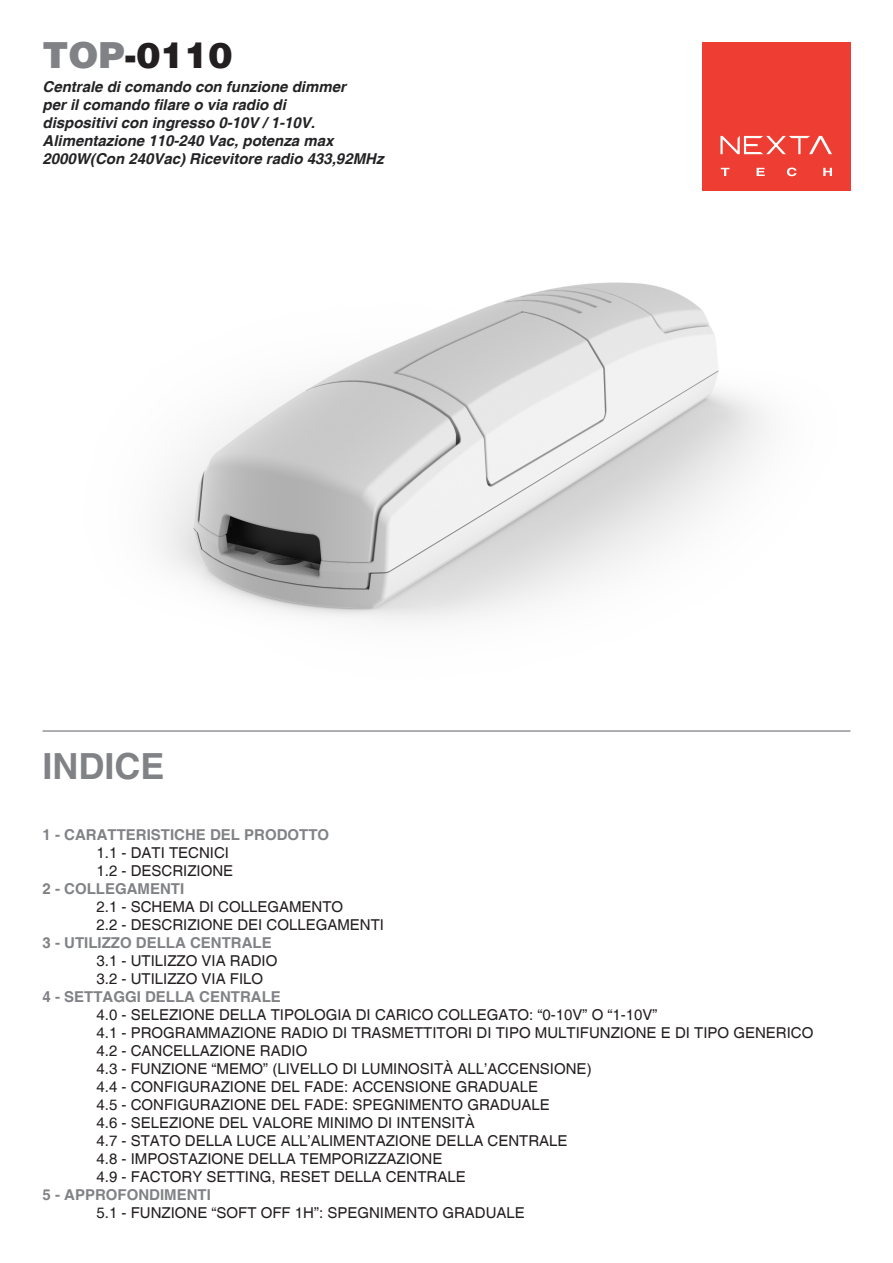
<style>
.page{position:relative;width:893px;height:1263px;background:#fff}
.page>*{position:absolute;margin:0;border:0;box-sizing:border-box;transform-origin:0 0}
.t1{font:900 36px "Helvetica";color:#231f20}
.t2{font:700 36px "Helvetica";color:#808285}
.t3{font:15px "Helvetica";color:#231f20}
.t4{font:italic 700 15px/18px "Helvetica";color:#232224}
.t5{font:700 15px "Helvetica";color:#808285}
.s1{color:#808285}
</style>
<div class="page">
<img style="left:42px;top:131px;width:809px;height:601px">
<div style="left:702px;top:43px;width:148px;height:148px;background:#ee3e34"></div>
<svg style="left:720px;top:136px;width:112px;height:18px"></svg>
<svg style="left:721px;top:168px;width:8px;height:8px"></svg>
<svg style="left:757px;top:168px;width:8px;height:8px"></svg>
<svg style="left:787px;top:168px;width:9px;height:8px"></svg>
<svg style="left:823px;top:168px;width:9px;height:8px"></svg>
<hr style="left:43px;top:730px;width:807px;height:2px;background:#939598">
<p class="t1" style="left:43px;top:32px;width:192px"><span class="s1">TOP</span>-0110</p>
<p class="t4" style="left:43px;top:79px;width:342px">Centrale di comando con funzione dimmer<br>per il comando filare o via radio di<br>dispositivi con ingresso 0-10V / 1-10V.<br>Alimentazione 110-240 Vac, potenza max 2000W(Con 240Vac) Ricevitore radio 433,92MHz</p>
<p class="t2" style="left:43px;top:744px;width:124px">INDICE</p>
<p class="t5" style="left:43px;top:825px;width:288px">1 - CARATTERISTICHE DEL PRODOTTO</p>
<p class="t3" style="left:97px;top:844px;width:134px">1.1 - DATI TECNICI</p>
<p class="t3" style="left:97px;top:862px;width:138px">1.2 - DESCRIZIONE</p>
<p class="t5" style="left:43px;top:879px;width:143px">2 - COLLEGAMENTI</p>
<p class="t3" style="left:97px;top:898px;width:248px">2.1 - SCHEMA DI COLLEGAMENTO</p>
<p class="t3" style="left:97px;top:916px;width:289px">2.2 - DESCRIZIONE DEI COLLEGAMENTI</p>
<p class="t5" style="left:43px;top:933px;width:231px">3 - UTILIZZO DELLA CENTRALE</p>
<p class="t3" style="left:97px;top:952px;width:182px">3.1 - UTILIZZO VIA RADIO</p>
<p class="t3" style="left:97px;top:970px;width:168px">3.2 - UTILIZZO VIA FILO</p>
<p class="t5" style="left:43px;top:987px;width:240px">4 - SETTAGGI DELLA CENTRALE</p>
<p class="t3" style="left:97px;top:1006px;width:563px">4.0 - SELEZIONE DELLA TIPOLOGIA DI CARICO COLLEGATO: “0-10V” O “1-10V”</p>
<p class="t3" style="left:97px;top:1024px;width:718px">4.1 - PROGRAMMAZIONE RADIO DI TRASMETTITORI DI TIPO MULTIFUNZIONE E DI TIPO GENERICO</p>
<p class="t3" style="left:97px;top:1042px;width:212px">4.2 - CANCELLAZIONE RADIO</p>
<p class="t3" style="left:97px;top:1060px;width:497px">4.3 - FUNZIONE “MEMO” (LIVELLO DI LUMINOSITÀ ALL’ACCENSIONE)</p>
<p class="t3" style="left:97px;top:1078px;width:443px">4.4 - CONFIGURAZIONE DEL FADE: ACCENSIONE GRADUALE</p>
<p class="t3" style="left:97px;top:1096px;width:455px">4.5 - CONFIGURAZIONE DEL FADE: SPEGNIMENTO GRADUALE</p>
<p class="t3" style="left:97px;top:1114px;width:380px">4.6 - SELEZIONE DEL VALORE MINIMO DI INTENSITÀ</p>
<p class="t3" style="left:97px;top:1132px;width:472px">4.7 - STATO DELLA LUCE ALL’ALIMENTAZIONE DELLA CENTRALE</p>
<p class="t3" style="left:97px;top:1150px;width:347px">4.8 - IMPOSTAZIONE DELLA TEMPORIZZAZIONE</p>
<p class="t3" style="left:97px;top:1168px;width:371px">4.9 - FACTORY SETTING, RESET DELLA CENTRALE</p>
<p class="t5" style="left:43px;top:1185px;width:170px">5 - APPROFONDIMENTI</p>
<p class="t3" style="left:97px;top:1204px;width:430px">5.1 - FUNZIONE “SOFT OFF 1H”: SPEGNIMENTO GRADUALE</p>
</div>
